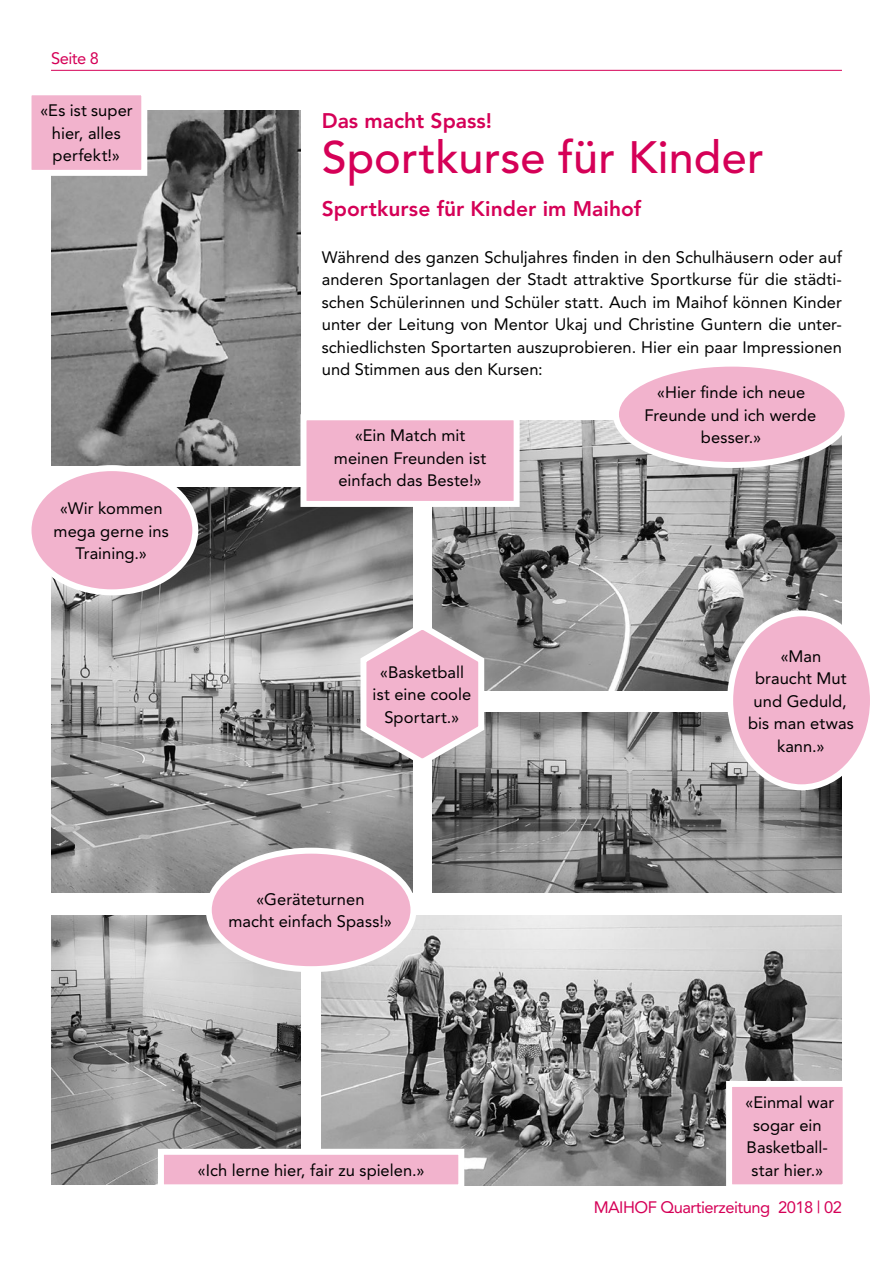
<style>
.page{position:relative;width:893px;height:1263px;background:#fff}
.page>*{position:absolute;margin:0;border:0;box-sizing:border-box;transform-origin:0 0}
.t1{font:500 45px "Avenir";color:#d50057}
.t2{font:800 21px "Avenir";color:#d50057}
.t3{font:16.5px/22.5px "Avenir";letter-spacing:.005em;color:#000;text-align:center}
.t4{font:16.5px "Avenir";letter-spacing:-.03em;color:#d50057}
</style>
<div class="page">
<hr style="left:51px;top:70px;width:791px;height:1px;background:#d50057">
<img style="left:322px;top:915px;width:520px;height:270px">
<img style="left:432px;top:420px;width:410px;height:270px">
<img style="left:51px;top:111px;width:249px;height:354px">
<img style="left:432px;top:713px;width:410px;height:180px">
<img style="left:51px;top:488px;width:362px;height:405px">
<img style="left:51px;top:915px;width:249px;height:269px">
<div style="left:209px;top:851px;width:204px;height:118px;background:#f2b3cd;border-radius:50%"></div>
<div style="left:206px;top:848px;width:210px;height:124px;border:6px solid #fff;border-radius:50%"></div>
<div style="left:616px;top:364px;width:232px;height:101px;background:#f2b3cd;border-radius:50%"></div>
<div style="left:613px;top:361px;width:238px;height:107px;border:6px solid #fff;border-radius:50%"></div>
<div style="left:730px;top:613px;width:143px;height:174px;background:#f2b3cd;border-radius:50%"></div>
<div style="left:727px;top:610px;width:149px;height:180px;border:6px solid #fff;border-radius:50%"></div>
<div style="left:29px;top:468px;width:166px;height:124px;background:#f2b3cd;border-radius:50%"></div>
<div style="left:26px;top:465px;width:172px;height:130px;border:6px solid #fff;border-radius:50%"></div>
<svg style="left:297px;top:411px;width:226px;height:99px"></svg>
<svg style="left:31px;top:95px;width:119px;height:84px;background:#efbbd1"></svg>
<svg style="left:723px;top:1078px;width:120px;height:108px;background:#ecb8cd"></svg>
<svg style="left:155px;top:1146px;width:312px;height:40px"></svg>
<svg style="left:355px;top:618px;width:134px;height:152px;background:#d4b3c1"></svg>
<p class="t4" style="left:51px;top:48px;width:50px">Seite 8</p>
<p class="t3" style="left:40px;top:99px;width:94px">«Es ist super hier, alles perfekt!»</p>
<p class="t3" style="left:54px;top:497px;width:117px">«Wir kommen mega gerne ins<br>Training.»</p>
<p class="t2" style="left:322px;top:108px;width:172px">Das macht Spass!</p>
<h1 class="t1" style="left:322px;top:131px;width:443px">Sportkurse für Kinder</h1>
<p class="t2" style="left:322px;top:197px;width:321px">Sportkurse für Kinder im Maihof</p>
<p class="t3" style="left:322px;top:246px;width:522px;text-align:justify">Während des ganzen Schuljahres finden in den Schulhäusern oder auf anderen Sportanlagen der Stadt attraktive Sportkurse für die städti&shy;schen Schülerinnen und Schüler statt. Auch im Maihof können Kinder unter der Leitung von Mentor Ukaj und Christine Guntern die unter&shy;schiedlichsten Sportarten auszuprobieren. Hier ein paar Impressionen und Stimmen aus den Kursen:</p>
<p class="t3" style="left:334px;top:424px;width:154px">«Ein Match mit meinen Freunden ist einfach das Beste!»</p>
<p class="t3" style="left:373px;top:661px;width:100px">«Basketball ist eine coole<br>Sportart.»</p>
<p class="t3" style="left:228px;top:888px;width:165px">«Geräteturnen<br>macht einfach Spass!»</p>
<p class="t3" style="left:644px;top:381px;width:173px">«Hier finde ich neue<br>Freunde und ich werde besser.»</p>
<p class="t3" style="left:748px;top:645px;width:107px">«Man<br>braucht Mut und Geduld, bis man etwas kann.»</p>
<p class="t3" style="left:745px;top:1091px;width:90px">«Einmal war sogar ein<br>Basketball-</p>
<p class="t3" style="left:198px;top:1159px;width:229px">«Ich lerne hier, fair zu spielen.»</p>
<p class="t3" style="left:751px;top:1158px;width:73px">star hier.»</p>
<p class="t4" style="left:594px;top:1198px;width:250px">MAIHOF Quartierzeitung 2018 | 02</p>
</div>
